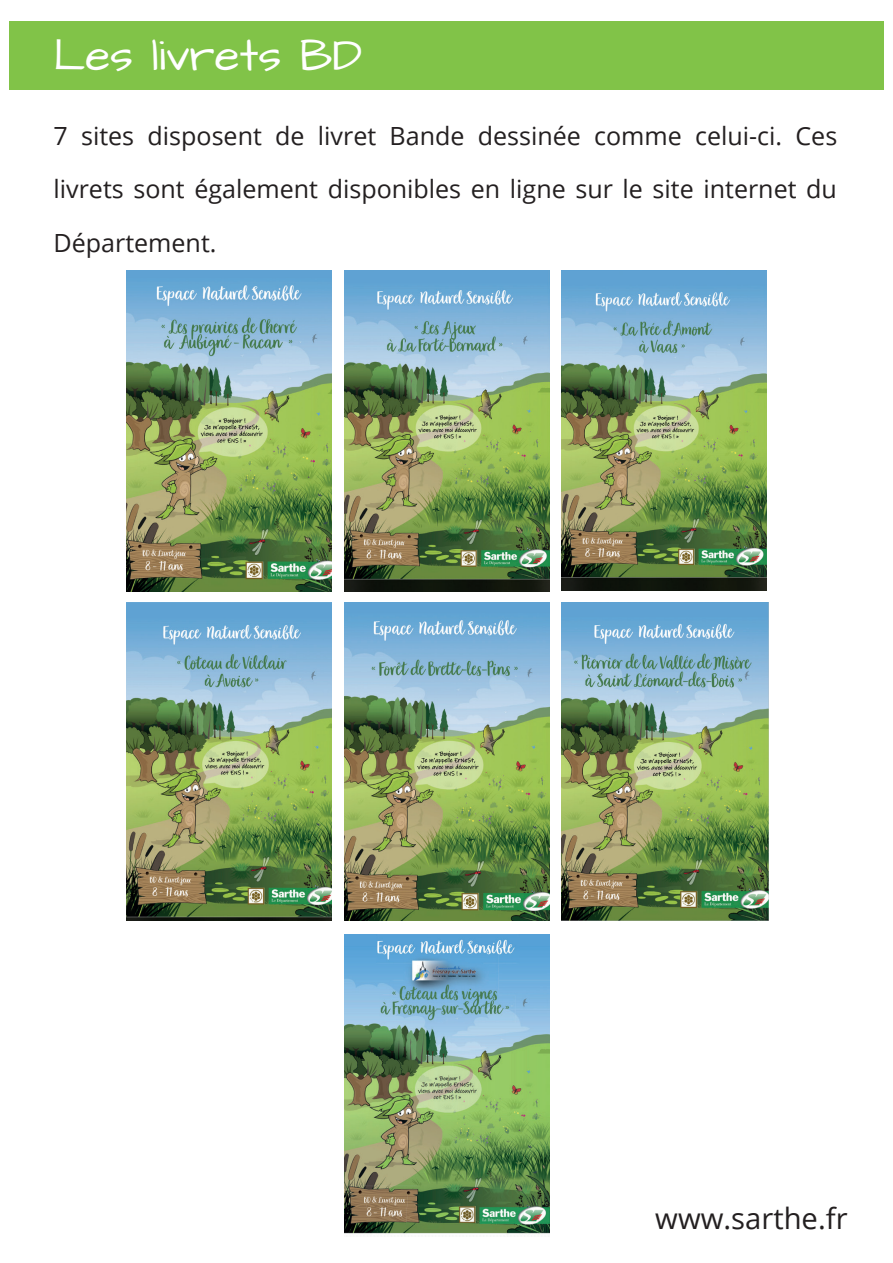
<style>
.page{position:relative;width:893px;height:1263px;background:#fff}
.page>*{position:absolute;margin:0;border:0;box-sizing:border-box;transform-origin:0 0}
.t1{font:45.9px "Architects Daughter";color:#fff}
.t2{font:29.25px "Open Sans";color:#231f20}
.t3{font:25.05px/53.2px "Open Sans";color:#231f20;text-align:justify}
</style>
<div class="page">
<img style="left:126px;top:270px;width:206px;height:321px">
<img style="left:126px;top:602px;width:206px;height:318px">
<img style="left:344px;top:602px;width:205px;height:318px">
<img style="left:345px;top:935px;width:205px;height:299px">
<img style="left:344px;top:270px;width:205px;height:321px">
<img style="left:562px;top:270px;width:205px;height:320px">
<img style="left:562px;top:602px;width:206px;height:318px">
<div style="left:10px;top:21px;width:874px;height:69px;background:#81c348"></div>
<h1 class="t1" style="left:54px;top:24px;width:310px">Les livrets BD</h1>
<p class="t3" style="left:54px;top:109px;width:785px">7 sites disposent de livret Bande dessinée comme celui-ci. Ces livrets sont également disponibles en ligne sur le site internet du Département.</p>
<p class="t2" style="left:655px;top:1198px;width:194px">www.sarthe.fr</p>
</div>
